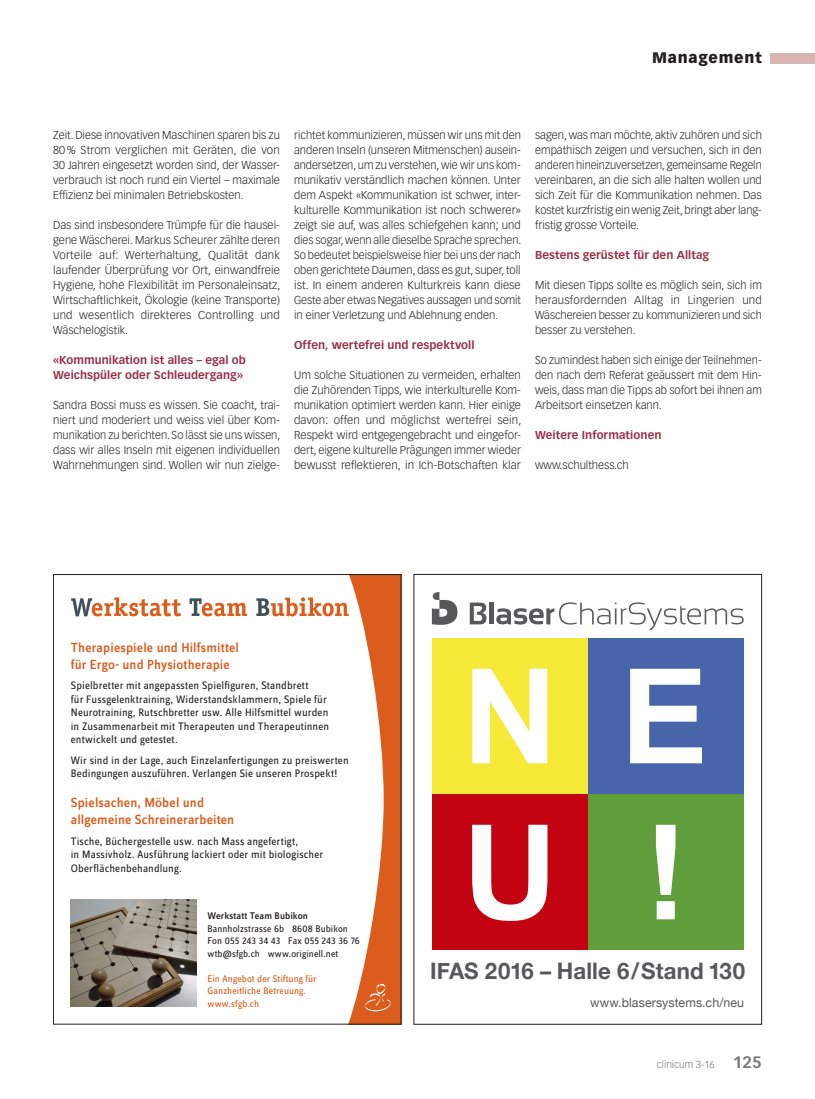
<style>
.page{position:relative;width:815px;height:1099px;background:#fff}
.page>*{position:absolute;margin:0;border:0;box-sizing:border-box;transform-origin:0 0}
.t1{font:700 22.75px "Helvetica Neue";letter-spacing:.005em;color:#57585a}
.t2{font:900 15px "Vectora LT Std";letter-spacing:.05em;color:#231f20}
.t3{font:500 13.75px/16.5px "Zine Sans Dis";letter-spacing:.01em;color:#db5c1c}
.t4{font:12.62px "Helvetica Neue";letter-spacing:.005em;color:#57585a}
.t5{font:300 11.25px/15px "Vectora LT Std";color:#231f20;text-align:justify}
.t6{font:11.25px/13.5px "Zine Sans Dis";letter-spacing:.015em;color:#231f20}
.t7{font:700 11.25px/15px "Vectora LT Std";letter-spacing:.005em;color:#983249}
.t8{font:10px/12.5px "Zine Sans Dis";letter-spacing:.01em;color:#231f20}
.t9{font:10px/12.5px "Zine Sans Dis";letter-spacing:.01em;color:#db5c1c}
.t10{font:500 10px "Zine Sans Dis";letter-spacing:.01em;color:#231f20}
.t11{font:300 10px "Vectora LT Std";color:#76787b}
.t12{font:7.5px "Helvetica";color:#000}
.s1{font-weight:700;font-size:16.25px}
</style>
<div class="page">
<div style="left:770px;top:53px;width:45px;height:10px;background:#d9b4b3"></div>
<img style="left:71px;top:899px;width:125px;height:107px">
<svg style="left:71px;top:597px;width:110px;height:19px"></svg>
<svg style="left:190px;top:598px;width:57px;height:18px"></svg>
<svg style="left:256px;top:574px;width:145px;height:450px"></svg>
<svg style="left:470px;top:602px;width:16px;height:22px"></svg>
<hr style="left:490px;top:602px;width:4px;height:22px;background:#57585a">
<svg style="left:496px;top:602px;width:248px;height:28px"></svg>
<svg style="left:432px;top:592px;width:25px;height:32px"></svg>
<div style="left:432px;top:638px;width:156px;height:156px;background:#f6e938"></div>
<div style="left:432px;top:794px;width:156px;height:156px;background:#c30312"></div>
<div style="left:588px;top:638px;width:156px;height:156px;background:#4865ab"></div>
<div style="left:588px;top:794px;width:156px;height:156px;background:#609e3b"></div>
<svg style="left:472px;top:668px;width:75px;height:95px"></svg>
<svg style="left:472px;top:824px;width:75px;height:96px"></svg>
<svg style="left:656px;top:824px;width:19px;height:95px"></svg>
<svg style="left:630px;top:668px;width:72px;height:95px"></svg>
<div style="left:414px;top:574px;width:348px;height:450px;border:1px solid #231f20"></div>
<h2 class="t2" style="left:652px;top:49px;width:111px">Management</h2>
<p class="t5" style="left:53px;top:128px;width:228px">Zeit. Diese innovativen Maschinen sparen bis zu 80% Strom verglichen mit Geräten, die von 30 Jahren eingesetzt worden sind, der Wasser&shy;verbrauch ist noch rund ein Viertel – maximale Effizienz bei minimalen Betriebskosten.</p>
<p class="t5" style="left:53px;top:218px;width:229px">Das sind insbesondere Trümpfe für die hausei&shy;gene Wäscherei. Markus Scheurer zählte deren Vorteile auf: Werterhaltung, Qualität dank laufender Überprüfung vor Ort, einwandfreie Hygiene, hohe Flexibilität im Personaleinsatz, Wirtschaftlichkeit, Ökologie (keine Transporte) und wesentlich direkteres Controlling und Wäschelogistik.</p>
<p class="t7" style="left:53px;top:353px;width:194px">«Kommunikation ist alles – egal ob<br>Weichspüler oder Schleudergang»</p>
<p class="t5" style="left:53px;top:398px;width:229px">Sandra Bossi muss es wissen. Sie coacht, trai&shy;niert und moderiert und weiss viel über Kom&shy;munikation zu berichten. So lässt sie uns wissen, dass wir alles Inseln mit eigenen individuellen Wahrnehmungen sind. Wollen wir nun zielge-</p>
<p class="t5" style="left:294px;top:128px;width:229px">richtet kommunizieren, müssen wir uns mit den anderen Inseln (unseren Mitmenschen) ausein&shy;andersetzen, um zu verstehen, wie wir uns kom&shy;munikativ verständlich machen können. Unter dem Aspekt «Kommunikation ist schwer, inter&shy;kulturelle Kommunikation ist noch schwerer» zeigt sie auf, was alles schiefgehen kann; und dies sogar, wenn alle dieselbe Sprache sprechen.<br>So bedeutet beispielsweise hier bei uns der nach oben gerichtete Daumen, dass es gut, super, toll ist. In einem anderen Kulturkreis kann diese Geste aber etwas Negatives aussagen und somit in einer Verletzung und Ablehnung enden.</p>
<p class="t7" style="left:294px;top:338px;width:182px">Offen, wertefrei und respektvoll</p>
<p class="t5" style="left:294px;top:368px;width:229px">Um solche Situationen zu vermeiden, erhalten die Zuhörenden Tipps, wie interkulturelle Kom&shy;munikation optimiert werden kann. Hier einige davon: offen und möglichst wertefrei sein, Respekt wird entgegengebracht und eingefor&shy;dert, eigene kulturelle Prägungen immer wieder bewusst reflektieren, in Ich-Botschaften klar</p>
<p class="t5" style="left:535px;top:128px;width:228px">sagen, was man möchte, aktiv zuhören und sich empathisch zeigen und versuchen, sich in den anderen hineinzuversetzen, gemeinsame Regeln vereinbaren, an die sich alle halten wollen und sich Zeit für die Kommunikation nehmen. Das kostet kurzfristig ein wenig Zeit, bringt aber lang&shy;fristig grosse Vorteile.</p>
<p class="t7" style="left:535px;top:248px;width:176px">Bestens gerüstet für den Alltag</p>
<p class="t5" style="left:535px;top:278px;width:228px">Mit diesen Tipps sollte es möglich sein, sich im herausfordernden Alltag in Lingerien und Wäschereien besser zu kommunizieren und sich besser zu verstehen.</p>
<p class="t5" style="left:535px;top:353px;width:228px">So zumindest haben sich einige der Teilnehmen&shy;den nach dem Referat geäussert mit dem Hin&shy;weis, dass man die Tipps ab sofort bei ihnen am Arbeitsort einsetzen kann.</p>
<p class="t7" style="left:535px;top:428px;width:128px">Weitere Informationen</p>
<p class="t5" style="left:535px;top:458px;width:95px">www.schulthess.ch</p>
<p class="t3" style="left:71px;top:640px;width:170px">Therapiespiele und Hilfsmittel für Ergo- und Physiotherapie</p>
<p class="t6" style="left:71px;top:679px;width:260px">Spielbretter mit angepassten Spielfiguren, Standbrett<br>für Fussgelenktraining, Widerstandsklammern, Spiele für Neurotraining, Rutschbretter usw. Alle Hilfsmittel wurden in Zusammenarbeit mit Therapeuten und Therapeutinnen entwickelt und getestet.</p>
<p class="t6" style="left:71px;top:754px;width:279px">Wir sind in der Lage, auch Einzelanfertigungen zu preiswerten<br>Bedingungen auszuführen. Verlangen Sie unseren Prospekt!</p>
<p class="t3" style="left:71px;top:795px;width:165px">Spielsachen, Möbel und allgemeine Schreinerarbeiten</p>
<p class="t6" style="left:71px;top:834px;width:254px">Tische, Büchergestelle usw. nach Mass angefertigt,<br>in Massivholz. Ausführung lackiert oder mit biologischer<br>Oberflächenbehandlung.</p>
<p class="t10" style="left:208px;top:910px;width:102px">Werkstatt Team Bubikon</p>
<p class="t8" style="left:208px;top:922px;width:154px">Bannholzstrasse 6b 8608 Bubikon<br>Fon 055 243 34 43 Fax 055 243 36 76 wtb@sfgb.ch www.originell.net</p>
<p class="t9" style="left:208px;top:972px;width:111px">Ein Angebot der Stiftung für<br>Ganzheitliche Betreuung. www.sfgb.ch</p>
<h1 class="t1" style="left:430px;top:953px;width:316px">IFAS 2016 – Halle 6/Stand 130</h1>
<p class="t4" style="left:590px;top:993px;width:155px">www.blasersystems.ch/neu</p>
<p class="t11" style="left:657px;top:1058px;width:106px">clinicum 3-16 <span class="s1">125</span></p>
<p class="t12" style="left:739px;top:1060px;width:56px">29.02.16 16:42</p>
</div>
